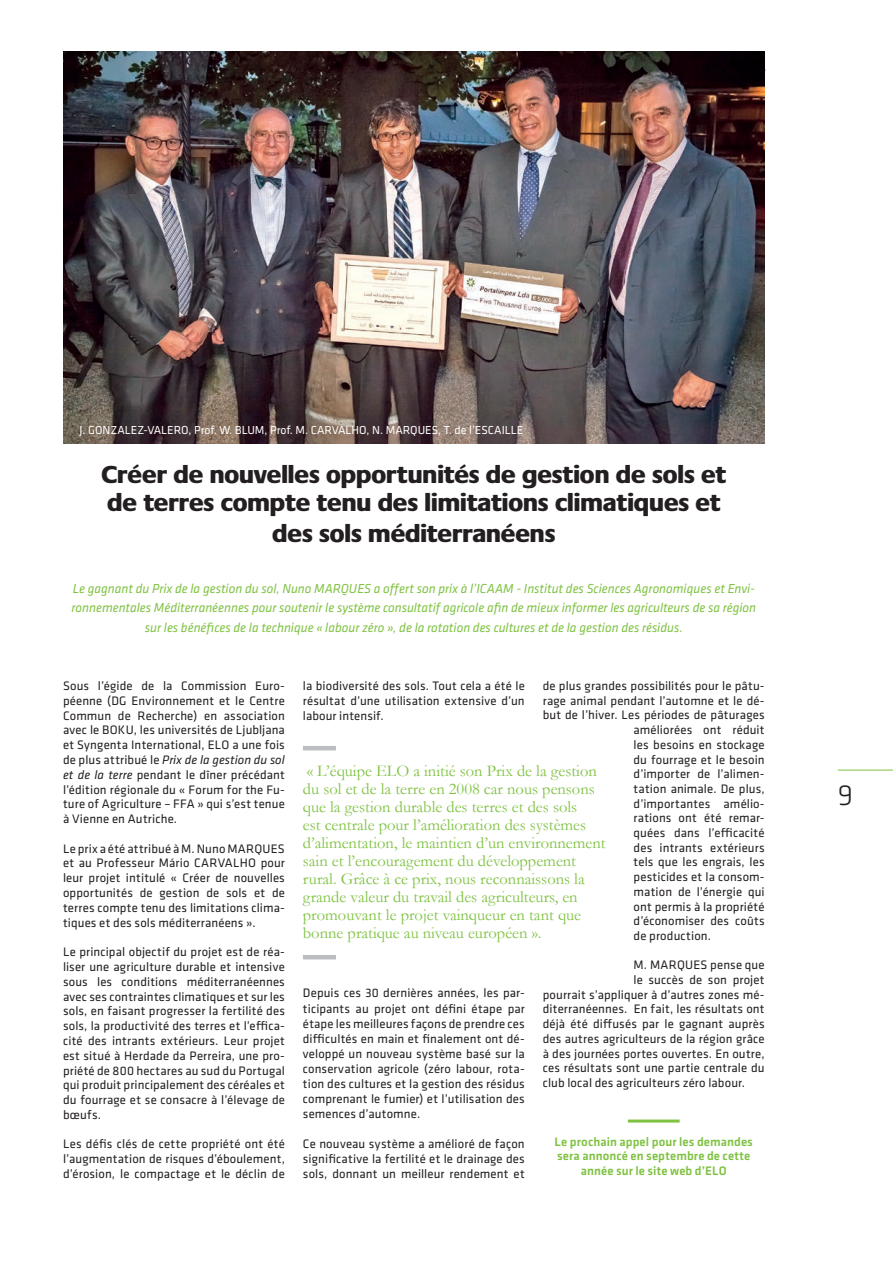
<style>
.page{position:relative;width:893px;height:1263px;background:#fff}
.page>*{position:absolute;margin:0;border:0;box-sizing:border-box;transform-origin:0 0}
.t1{font:300 30px "Klavika";color:#231f20}
.t2{font:800 25.5px/29.5px "Praxis";color:#231f20;text-align:center}
.t3{font:16.5px/18px "Garamond";color:#7fc241}
.t4{font:italic 13.5px/19.5px "Klavika";color:#7fc241;text-align:center}
.t5{font:12.75px/14.9px "Klavika";letter-spacing:.01em;color:#231f20;text-align:justify}
.t6{font:500 12.75px/14.7px "Klavika";letter-spacing:.01em;color:#7fc241;text-align:center}
.t7{font:12px "Klavika";color:#fff}
.s1{font-style:italic}
</style>
<div class="page">
<hr style="left:838px;top:770px;width:55px;height:1px;background:#7fc241">
<hr style="left:628px;top:1119px;width:52px;height:3px;background:#7fc241">
<img style="left:63px;top:51px;width:702px;height:392px">
<hr style="left:303px;top:746px;width:33px;height:4px;background:#bcbdc0">
<hr style="left:303px;top:955px;width:33px;height:4px;background:#bcbdc0">
<p class="t7" style="left:79px;top:424px;width:445px">J. GONZALEZ-VALERO, Prof. W. BLUM, Prof. M. CARVALHO, N. MARQUES, T. de l’ESCAILLE</p>
<h2 class="t2" style="left:101px;top:460px;width:626px">Créer de nouvelles opportunités de gestion de sols et de terres compte tenu des limitations climatiques et des sols méditerranéens</h2>
<p class="t4" style="left:72px;top:579px;width:686px">Le gagnant du Prix de la gestion du sol, Nuno MARQUES a offert son prix à l’ICAAM - Institut des Sciences Agronomiques et Envi&shy;ronnementales Méditerranéennes pour soutenir le système consultatif agricole afin de mieux informer les agriculteurs de sa région sur les bénéfices de la technique « labour zéro », de la rotation des cultures et de la gestion des résidus.</p>
<p class="t5" style="left:63px;top:678px;width:223px">Sous l’égide de la Commission Euro&shy;péenne (DG Environnement et le Centre Commun de Recherche) en association avec le BOKU, les universités de Ljubljana et Syngenta International, ELO a une fois de plus attribué le <span class="s1">Prix de la gestion du sol et de la terre</span> pendant le dîner précédant l’édition régionale du « Forum for the Fu&shy;ture of Agriculture – FFA » qui s’est tenue à Vienne en Autriche.</p>
<p class="t5" style="left:63px;top:841px;width:223px">Le prix a été attribué à M. Nuno MARQUES et au Professeur Mário CARVALHO pour leur projet intitulé « Créer de nouvelles opportunités de gestion de sols et de terres compte tenu des limitations clima&shy;tiques et des sols méditerranéens ».</p>
<p class="t5" style="left:63px;top:945px;width:223px">Le principal objectif du projet est de réa&shy;liser une agriculture durable et intensive sous les conditions méditerranéennes avec ses contraintes climatiques et sur les sols, en faisant progresser la fertilité des sols, la productivité des terres et l’effica&shy;cité des intrants extérieurs. Leur projet est situé à Herdade da Perreira, une pro&shy;priété de 800 hectares au sud du Portugal qui produit principalement des céréales et du fourrage et se consacre à l’élevage de bœufs.</p>
<p class="t5" style="left:63px;top:1137px;width:223px">Les défis clés de cette propriété ont été l’augmentation de risques d’éboulement, d’érosion, le compactage et le déclin de</p>
<p class="t5" style="left:543px;top:679px;width:223px">de plus grandes possibilités pour le pâtu-</p>
<p class="t5" style="left:543px;top:693px;width:223px">rage animal pendant l’automne et le dé-</p>
<p class="t5" style="left:543px;top:708px;width:223px">but de l’hiver. Les périodes de pâturages</p>
<p class="t5" style="left:634px;top:723px;width:133px">améliorées ont réduit</p>
<p class="t5" style="left:634px;top:737px;width:133px">les besoins en stockage</p>
<p class="t5" style="left:634px;top:752px;width:133px">du fourrage et le besoin</p>
<p class="t5" style="left:634px;top:767px;width:133px">d’importer de l’alimen-</p>
<p class="t5" style="left:634px;top:781px;width:133px">tation animale. De plus,</p>
<p class="t5" style="left:634px;top:796px;width:133px">d’importantes amélio-</p>
<p class="t5" style="left:634px;top:811px;width:133px">rations ont été remar-</p>
<p class="t5" style="left:634px;top:826px;width:133px">quées dans l’efficacité</p>
<p class="t5" style="left:634px;top:840px;width:133px">des intrants extérieurs</p>
<p class="t5" style="left:634px;top:855px;width:133px">tels que les engrais, les</p>
<p class="t5" style="left:634px;top:870px;width:133px">pesticides et la consom-</p>
<p class="t5" style="left:634px;top:884px;width:133px">mation de l’énergie qui</p>
<p class="t5" style="left:634px;top:899px;width:133px">ont permis à la propriété</p>
<p class="t5" style="left:634px;top:914px;width:133px">d’économiser des coûts</p>
<p class="t5" style="left:634px;top:928px;width:79px">de production.</p>
<p class="t5" style="left:634px;top:958px;width:133px">M. MARQUES pense que</p>
<p class="t5" style="left:634px;top:973px;width:133px">le succès de son projet</p>
<p class="t5" style="left:543px;top:987px;width:223px">pourrait s’appliquer à d’autres zones mé-</p>
<p class="t5" style="left:543px;top:1002px;width:223px">diterranéennes. En fait, les résultats ont</p>
<p class="t5" style="left:543px;top:1017px;width:223px">déjà été diffusés par le gagnant auprès</p>
<p class="t5" style="left:543px;top:1031px;width:223px">des autres agriculteurs de la région grâce</p>
<p class="t5" style="left:543px;top:1046px;width:223px">à des journées portes ouvertes. En outre,</p>
<p class="t5" style="left:543px;top:1061px;width:223px">ces résultats sont une partie centrale du</p>
<p class="t5" style="left:543px;top:1075px;width:204px">club local des agriculteurs zéro labour.</p>
<p class="t5" style="left:303px;top:679px;width:223px">la biodiversité des sols. Tout cela a été le résultat d’une utilisation extensive d’un labour intensif.</p>
<p class="t3" style="left:303px;top:761px;width:304px">« L’équipe ELO a initié son Prix de la gestion du sol et de la terre en 2008 car nous pensons que la gestion durable des terres et des sols<br>est centrale pour l’amélioration des systèmes d’alimentation, le maintien d’un environnement sain et l’encouragement du développement rural. Grâce à ce prix, nous reconnaissons la grande valeur du travail des agriculteurs, en promouvant le projet vainqueur en tant que bonne pratique au niveau européen ».</p>
<p class="t5" style="left:303px;top:986px;width:223px">Depuis ces 30 dernières années, les par&shy;ticipants au projet ont défini étape par étape les meilleures façons de prendre ces difficultés en main et finalement ont dé&shy;veloppé un nouveau système basé sur la conservation agricole (zéro labour, rota&shy;tion des cultures et la gestion des résidus comprenant le fumier) et l’utilisation des semences d’automne.</p>
<p class="t5" style="left:303px;top:1136px;width:223px">Ce nouveau système a amélioré de façon significative la fertilité et le drainage des sols, donnant un meilleur rendement et</p>
<p class="t6" style="left:554px;top:1134px;width:200px">Le prochain appel pour les demandes sera annoncé en septembre de cette année sur le site web d’ELO</p>
<h1 class="t1" style="left:838px;top:779px;width:17px">9</h1>
</div>
